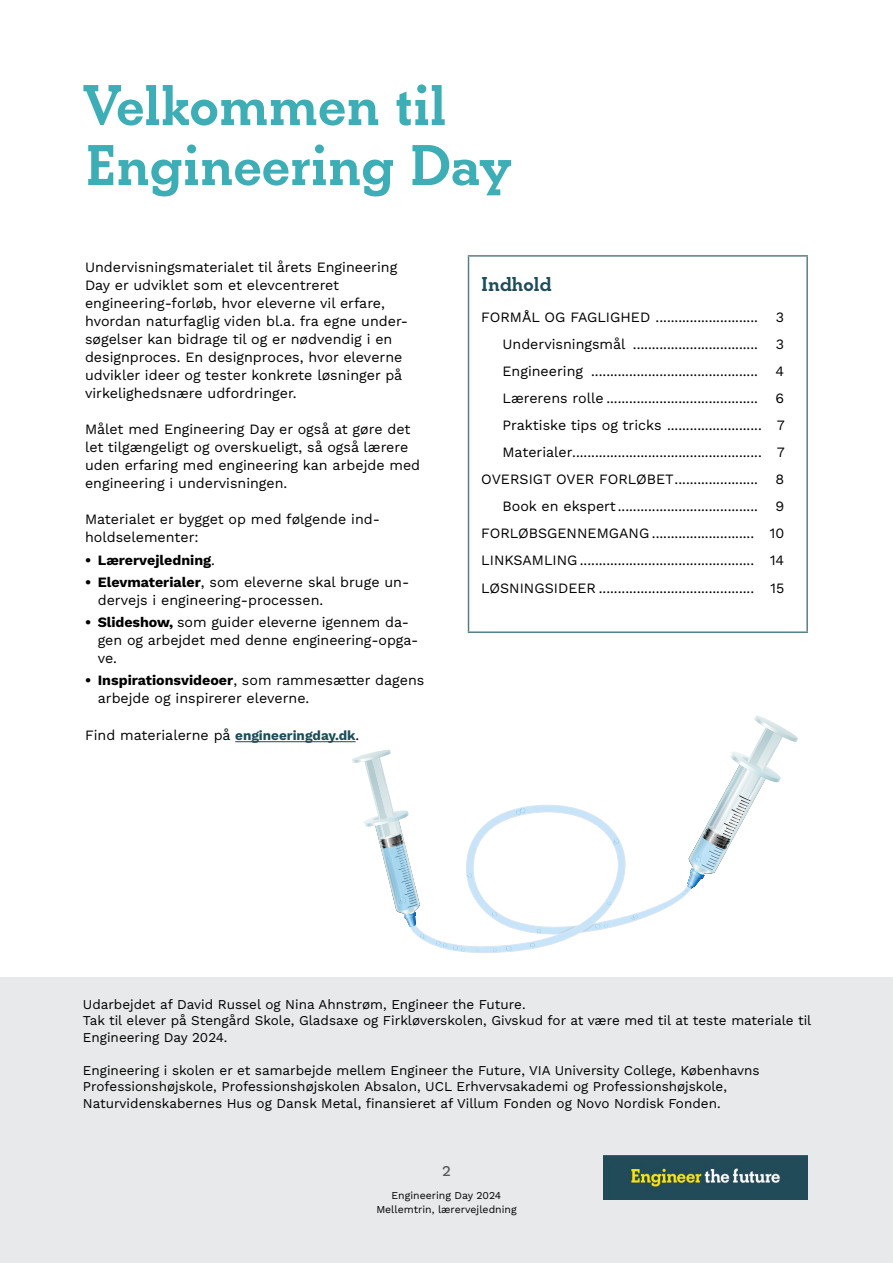
<style>
.page{position:relative;width:893px;height:1263px;background:#fff}
.page>*{position:absolute;margin:0;border:0;box-sizing:border-box;transform-origin:0 0}
.t1{font:700 60px/60px "Beton EF";color:#3daeb5}
.t2{font:700 21px "Beton EF";color:#1e4d5a}
.t3{font:500 15px "Work Sans";color:#58595b}
.t4{font:14.25px/18px "Work Sans";color:#000}
.t5{font:700 14.25px "Work Sans";color:#000}
.t6{font:13.5px/16.5px "Work Sans";color:#000}
.t7{font:10.5px/13.5px "Work Sans";color:#000;text-align:center}
.s1{font-weight:400}
.s2{font-weight:700}
.s3{font-weight:700;font-size:13.5px;color:#1e4d5a}
</style>
<div class="page">
<div style="left:0;top:977px;width:893px;height:286px;background:#e7e9eb"></div>
<img style="left:603px;top:1156px;width:205px;height:43px">
<hr style="left:235px;top:741px;width:121px;height:1px;background:#1e4d5a">
<hr style="left:468px;top:255px;width:340px;height:2px;background:#577e87">
<hr style="left:468px;top:257px;width:1px;height:374px;background:#577e87">
<hr style="left:806px;top:257px;width:2px;height:374px;background:#577e87">
<hr style="left:468px;top:631px;width:340px;height:2px;background:#577e87">
<svg style="left:352px;top:715px;width:446px;height:238px"></svg>
<h1 class="t1" style="left:85px;top:76px;width:428px">Velkommen til<br>Engineering Day</h1>
<p class="t4" style="left:85px;top:258px;width:324px">Undervisningsmaterialet til årets Engineering Day er udviklet som et elevcentreret engineering-forløb, hvor eleverne vil erfare, hvordan naturfaglig viden bl.a. fra egne under&shy;søgelser kan bidrage til og er nødvendig i en designproces. En designproces, hvor eleverne udvikler ideer og tester konkrete løsninger på virkelighedsnære udfordringer.</p>
<p class="t4" style="left:85px;top:420px;width:337px">Målet med Engineering Day er også at gøre det let tilgængeligt og overskueligt, så også lærere uden erfaring med engineering kan arbejde med engineering i undervisningen.</p>
<p class="t4" style="left:85px;top:510px;width:297px">Materialet er bygget op med følgende ind&shy;holdselementer:</p>
<p class="t5" style="left:85px;top:549px;width:131px">• Lærervejledning<span class="s1">.</span></p>
<p class="t4" style="left:98px;top:572px;width:313px;text-indent:-13px"><span class="s2">• Elevmaterialer</span>, som eleverne skal bruge un&shy;dervejs i engineering-processen.</p>
<p class="t4" style="left:98px;top:613px;width:322px;text-indent:-13px"><span class="s2">• Slideshow,</span> som guider eleverne igennem da&shy;gen og arbejdet med denne engineering-opga&shy;ve.</p>
<p class="t4" style="left:98px;top:671px;width:328px;text-indent:-13px"><span class="s2">• Inspirationsvideoer</span>, som rammesætter dagens arbejde og inspirerer eleverne.</p>
<p class="t4" style="left:85px;top:726px;width:276px">Find materialerne på <span class="s3">engineeringday.dk</span>.</p>
<h2 class="t2" style="left:481px;top:272px;width:72px">Indhold</h2>
<p class="t4" style="left:481px;top:308px;width:278px">FORMÅL OG FAGLIGHED ...........................</p>
<p class="t4" style="left:776px;top:308px;width:10px">3</p>
<p class="t4" style="left:502px;top:335px;width:257px">Undervisningsmål .................................</p>
<p class="t4" style="left:481px;top:330px;width:305px;line-height:27px;text-align:right">3<br>Engineering ............................................ 4<br>Lærerens rolle ........................................ 6<br>Praktiske tips og tricks ......................... 7<br>Materialer.................................................. 7<br>OVERSIGT OVER FORLØBET...................... 8<br>Book en ekspert ..................................... 9<br>FORLØBSGENNEMGANG ........................... 10<br>LINKSAMLING .............................................. 14<br>LØSNINGSIDEER ......................................... 15</p>
<p class="t6" style="left:83px;top:995px;width:730px">Udarbejdet af David Russel og Nina Ahnstrøm, Engineer the Future.<br>Tak til elever på Stengård Skole, Gladsaxe og Firkløverskolen, Givskud for at være med til at teste materiale til<br>Engineering Day 2024.</p>
<p class="t6" style="left:83px;top:1061px;width:678px">Engineering i skolen er et samarbejde mellem Engineer the Future, VIA University College, Københavns<br>Professionshøjskole, Professionshøjskolen Absalon, UCL Erhvervsakademi og Professionshøjskole,<br>Naturvidenskabernes Hus og Dansk Metal, finansieret af Villum Fonden og Novo Nordisk Fonden.</p>
<p class="t3" style="left:442px;top:1159px;width:10px">2</p>
<p class="t7" style="left:376px;top:1188px;width:142px">Engineering Day 2024<br>Mellemtrin, lærervejledning</p>
</div>
